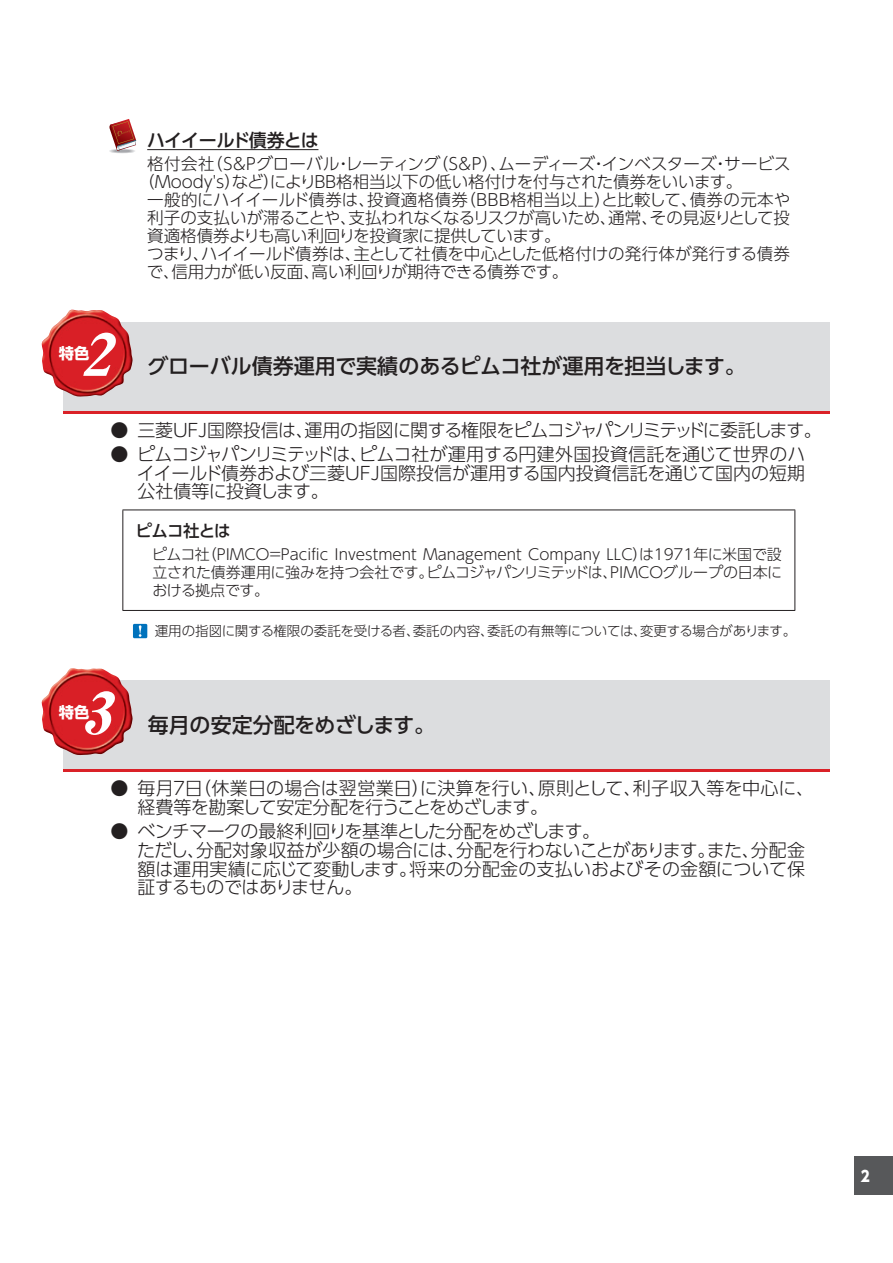
<style>
.page{position:relative;width:893px;height:1263px;background:#fff}
.page>*{position:absolute;margin:0;border:0;box-sizing:border-box;transform-origin:0 0}
.t1{font:italic 58.5px "Midashi Min Pr 5 MA31";color:#fff;scale:1.04 1}
.t2{font:500 21px "UD Shin Go Pro";letter-spacing:-.01em;color:#231f20}
.t3{font:300 18px/18.8px "UD Shin Go Pro";letter-spacing:-.02em;color:#231f20}
.t4{font:300 18px "UD Shin Go Pro";letter-spacing:-.06em;color:#231f20}
.t5{font:500 18px "UD Shin Go Pro";letter-spacing:-.055em;color:#231f20}
.t6{font:300 16.5px "UD Shin Go Pro";letter-spacing:-.005em;color:#231f20}
.t7{font:300 16.5px "UD Shin Go Pro";letter-spacing:.025em;color:#231f20}
.t8{font:300 16.5px "UD Shin Go Pro";letter-spacing:-.025em;color:#231f20}
.t9{font:500 16.5px "UD Shin Go Pro";letter-spacing:-.055em;color:#231f20}
.t10{font:700 15.3px "UD Shin Go Pro";color:#fff}
.t11{font:300 15px/18px "UD Shin Go Pro";letter-spacing:-.025em;color:#231f20;text-align:justify}
.t12{font:800 15px "UD Shin Go Pro";color:#fff;scale:.9 1}
.t13{font:300 13.5px "UD Shin Go Pro";letter-spacing:-.005em;color:#231f20}
</style>
<div class="page">
<div style="left:855px;top:1157px;width:38px;height:38px;background:#57585a"></div>
<hr style="left:109px;top:149px;width:26px;height:4px;background:#dcdddf;border-radius:50%">
<hr style="left:110px;top:149px;width:25px;height:4px;background:#d8d9db;border-radius:50%">
<hr style="left:111px;top:150px;width:22px;height:3px;background:#dcdddf;border-radius:50%">
<hr style="left:112px;top:150px;width:21px;height:3px;background:#d8d9db;border-radius:50%">
<svg style="left:109px;top:119px;width:27px;height:33px"></svg>
<hr style="left:147px;top:149px;width:171px;height:1px;background:#231f20">
<div style="left:63px;top:322px;width:766px;height:91px;background:#dcdddf"></div>
<hr style="left:63px;top:411px;width:766px;height:2px;background:#da2128">
<img style="left:41px;top:310px;width:92px;height:87px">
<hr style="left:122px;top:509px;width:673px;height:1px;background:#231f20">
<hr style="left:122px;top:510px;width:1px;height:100px;background:#231f20">
<hr style="left:794px;top:510px;width:1px;height:100px;background:#231f20">
<hr style="left:122px;top:610px;width:673px;height:1px;background:#231f20">
<div style="left:133px;top:624px;width:14px;height:14px;background:#0072bc"></div>
<svg style="left:139px;top:625px;width:2px;height:12px"></svg>
<div style="left:63px;top:680px;width:766px;height:92px;background:#dcdddf"></div>
<hr style="left:63px;top:769px;width:766px;height:3px;background:#da2128">
<img style="left:41px;top:668px;width:92px;height:87px">
<h1 class="t1" style="left:80px;top:309px;width:49px">2</h1>
<p class="t10" style="left:59px;top:341px;width:32px">特色</p>
<p class="t5" style="left:147px;top:126px;width:173px">ハイイールド債券とは</p>
<p class="t6" style="left:147px;top:150px;width:645px">格付会社（Ｓ＆Ｐグローバル・レーティング（S&amp;P）、ムーディーズ・インベスターズ・サービス</p>
<p class="t6" style="left:138px;top:168px;width:606px">（Moody's）など）によりＢＢ格相当以下の低い格付けを付与された債券をいいます。</p>
<p class="t7" style="left:147px;top:186px;width:644px">一般的にハイイールド債券は、投資適格債券（ＢＢＢ格相当以上）と比較して、債券の元本や</p>
<p class="t6" style="left:147px;top:204px;width:644px">利子の支払いが滞ることや、支払われなくなるリスクが高いため、通常、その見返りとして投</p>
<p class="t8" style="left:147px;top:222px;width:415px">資適格債券よりも高い利回りを投資家に提供しています。</p>
<p class="t6" style="left:147px;top:240px;width:644px">つまり、ハイイールド債券は、主として社債を中心とした低格付けの発行体が発行する債券</p>
<p class="t6" style="left:147px;top:258px;width:423px">で、信用力が低い反面、高い利回りが期待できる債券です。</p>
<p class="t2" style="left:148px;top:349px;width:600px">グローバル債券運用で実績のあるピムコ社が運用を担当します。</p>
<p class="t4" style="left:110px;top:415px;width:713px">● 三菱ＵＦＪ国際投信は、運用の指図に関する権限をピムコジャパンリミテッドに委託します。</p>
<p class="t3" style="left:137px;top:444px;width:670px;text-align:justify;text-indent:-26px">● ピムコジャパンリミテッドは、ピムコ社が運用する円建外国投資信託を通じて世界のハイイールド債券および三菱ＵＦＪ国際投信が運用する国内投資信託を通じて国内の短期公社債等に投資します。</p>
<p class="t9" style="left:135px;top:517px;width:97px">ピムコ社とは</p>
<p class="t11" style="left:152px;top:545px;width:632px">ピムコ社（PIMCO＝Pacific Investment Management Company LLC）は1971年に米国で設立された債券運用に強みを持つ会社です。ピムコジャパンリミテッドは、PIMCOグループの日本における拠点です。</p>
<p class="t13" style="left:155px;top:620px;width:643px">運用の指図に関する権限の委託を受ける者、委託の内容、委託の有無等については、変更する場合があります。</p>
<h1 class="t1" style="left:80px;top:667px;width:49px">3</h1>
<p class="t10" style="left:59px;top:700px;width:32px">特色</p>
<p class="t2" style="left:148px;top:708px;width:289px">毎月の安定分配をめざします。</p>
<p class="t3" style="left:137px;top:778px;width:678px;text-indent:-27px">● 毎月７日（休業日の場合は翌営業日）に決算を行い、原則として、利子収入等を中心に、経費等を勘案して安定分配を行うことをめざします。</p>
<p class="t3" style="left:137px;top:821px;width:669px;text-indent:-27px">● ベンチマークの最終利回りを基準とした分配をめざします。<br>ただし、分配対象収益が少額の場合には、分配を行わないことがあります。また、分配金額は運用実績に応じて変動します。将来の分配金の支払いおよびその金額について保証するものではありません。</p>
<p class="t12" style="left:861px;top:1163px;width:11px">2</p>
</div>
